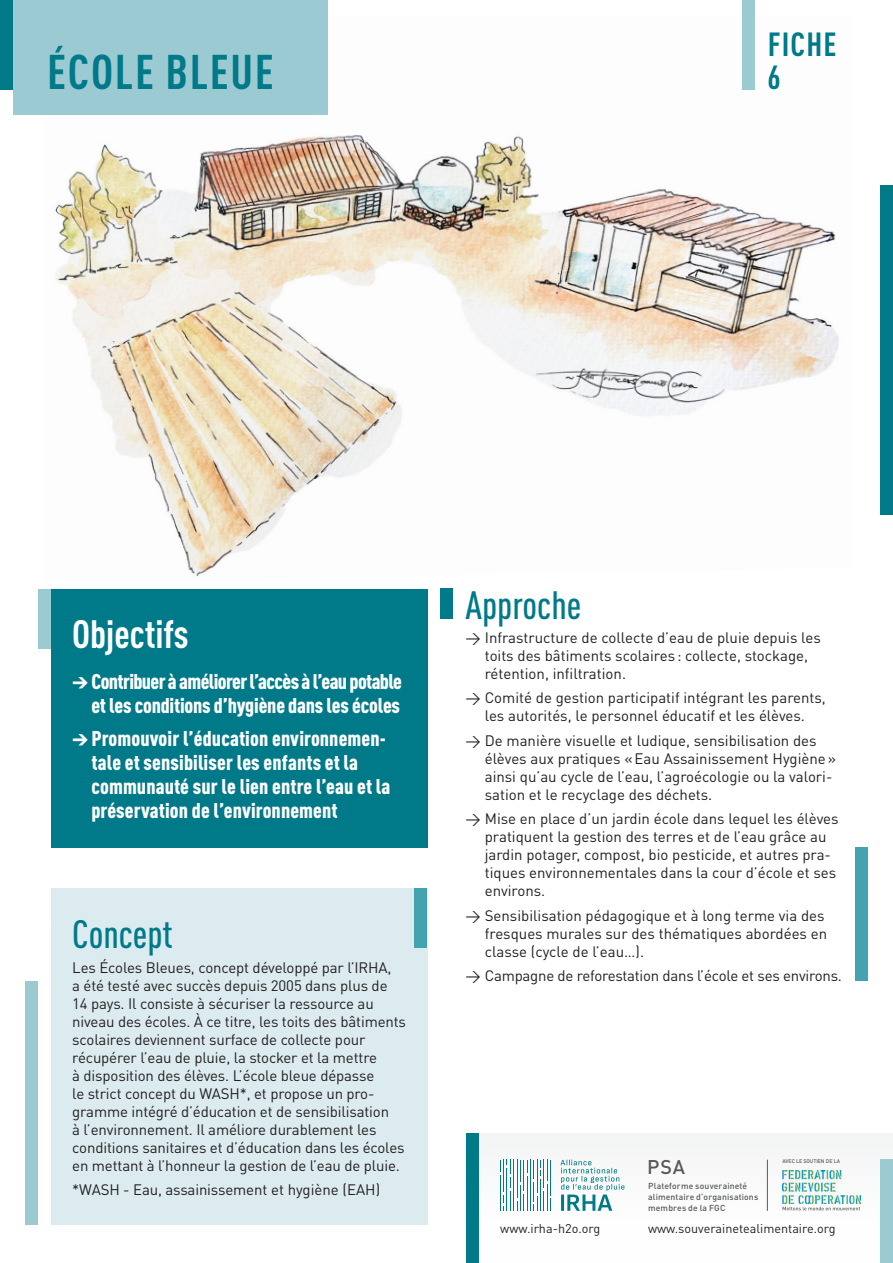
<style>
.page{position:relative;width:893px;height:1263px;background:#fff}
.page>*{position:absolute;margin:0;border:0;box-sizing:border-box;transform-origin:0 0}
.t1{font:700 condensed 48px "DINOT";letter-spacing:.035em;color:#007a88}
.t2{font:500 condensed 39px "DINOT";color:#007a88}
.t3{font:700 condensed 39px "DINOT";color:#fff}
.t4{font:700 condensed 33px/33px "DINOT";letter-spacing:.035em;color:#007a88}
.t5{font:900 condensed 21px/24px "DINOT";letter-spacing:.005em;color:#fff}
.t6{font:900 condensed 21px/24px "DINOT";letter-spacing:-.025em;color:#fff;text-align:right}
.t7{font:500 19.65px "DINOT";color:#57585a}
.t8{font:15px/18px "DINOT";letter-spacing:-.01em;color:#231f20}
.t9{font:12.6px "DINOT";color:#231f20}
.t10{font:500 8.55px/11.1px "DINOT";letter-spacing:.015em;color:#57585a}
.t11{font:500 5.25px "DINOT";letter-spacing:-.01em;color:#57585a}
</style>
<div class="page">
<img style="left:55px;top:15px;width:784px;height:562px">
<div style="left:51px;top:888px;width:376px;height:337px;background:#dbebef"></div>
<div style="left:0;top:0;width:13px;height:89px;background:#007a88"></div>
<div style="left:26px;top:981px;width:12px;height:244px;background:#9ccad2"></div>
<div style="left:51px;top:589px;width:376px;height:259px;background:#007a88"></div>
<div style="left:880px;top:185px;width:13px;height:329px;background:#007a88"></div>
<div style="left:13px;top:0;width:314px;height:115px;background:#9ccad2"></div>
<div style="left:38px;top:589px;width:13px;height:59px;background:#9ccad2"></div>
<div style="left:415px;top:888px;width:12px;height:60px;background:#43a3af"></div>
<div style="left:440px;top:589px;width:13px;height:30px;background:#007a88"></div>
<div style="left:855px;top:848px;width:12px;height:133px;background:#43a3af"></div>
<div style="left:742px;top:0;width:13px;height:89px;background:#9ccad2"></div>
<div style="left:466px;top:1133px;width:12px;height:130px;background:#007a88"></div>
<div style="left:880px;top:1159px;width:13px;height:104px;background:#9ccad2"></div>
<img style="left:782px;top:1171px;width:78px;height:32px">
<svg style="left:783px;top:1206px;width:77px;height:4px"></svg>
<hr style="left:767px;top:1160px;width:1px;height:51px;background:#57585a">
<hr style="left:513px;top:1160px;width:1px;height:51px;background:#007a88">
<svg style="left:500px;top:1160px;width:11px;height:51px"></svg>
<svg style="left:517px;top:1160px;width:34px;height:51px"></svg>
<svg style="left:560px;top:1159px;width:64px;height:52px"></svg>
<h1 class="t1" style="left:47px;top:43px;width:228px">ÉCOLE BLEUE</h1>
<h3 class="t4" style="left:767px;top:28px;width:71px">FICHE<br>6</h3>
<h2 class="t3" style="left:72px;top:611px;width:118px">Objectifs</h2>
<h3 class="t6" style="left:72px;top:669px;width:331px">→ Contribuer à améliorer l’accès à l’eau potable et les conditions d’hygiène dans les écoles</h3>
<h3 class="t5" style="left:91px;top:726px;width:301px;text-indent:-19px">→Promouvoir l’éducation environnemen&shy;tale et sensibiliser les enfants et la communauté sur le lien entre l’eau et la préservation de l’environnement</h3>
<h2 class="t2" style="left:72px;top:911px;width:102px">Concept</h2>
<p class="t8" style="left:72px;top:958px;width:335px">Les Écoles Bleues, concept développé par l’IRHA,<br>a été testé avec succès depuis 2005 dans plus de 14 pays. Il consiste à sécuriser la ressource au niveau des écoles. À ce titre, les toits des bâtiments scolaires deviennent surface de collecte pour récupérer l’eau de pluie, la stocker et la mettre<br>à disposition des élèves. L’école bleue dépasse<br>le strict concept du WASH*, et propose un pro&shy;gramme intégré d’éducation et de sensibilisation<br>à l’environnement. Il améliore durablement les conditions sanitaires et d’éducation dans les écoles en mettant à l’honneur la gestion de l’eau de pluie.</p>
<p class="t8" style="left:72px;top:1180px;width:309px">*WASH - Eau, assainissement et hygiène (EAH)</p>
<h2 class="t2" style="left:466px;top:582px;width:117px">Approche</h2>
<p class="t8" style="left:485px;top:628px;width:338px;text-indent:-19px">→ Infrastructure de collecte d’eau de pluie depuis les toits des bâtiments scolaires : collecte, stockage, rétention, infiltration.</p>
<p class="t8" style="left:466px;top:689px;width:362px;text-align:center">→ Comité de gestion participatif intégrant les parents, les autorités, le personnel éducatif et les élèves.</p>
<p class="t8" style="left:485px;top:731px;width:353px;text-indent:-19px">→ De manière visuelle et ludique, sensibilisation des élèves aux pratiques «Eau Assainissement Hygiène» ainsi qu’au cycle de l’eau, l’agroécologie ou la valori&shy;sation et le recyclage des déchets.</p>
<p class="t8" style="left:485px;top:809px;width:355px;text-indent:-19px">→ Mise en place d’un jardin école dans lequel les élèves pratiquent la gestion des terres et de l’eau grâce au jardin potager, compost, bio pesticide, et autres pra&shy;tiques environnementales dans la cour d’école et ses environs.</p>
<p class="t8" style="left:485px;top:906px;width:344px;text-indent:-19px">→ Sensibilisation pédagogique et à long terme via des fresques murales sur des thématiques abordées en classe (cycle de l’eau…).</p>
<p class="t8" style="left:466px;top:966px;width:378px">→ Campagne de reforestation dans l’école et ses environs.</p>
<h3 class="t7" style="left:647px;top:1154px;width:40px">PSA</h3>
<p class="t10" style="left:648px;top:1180px;width:112px">Plateforme souveraineté alimentaire d’organisations membres de la FGC</p>
<p class="t11" style="left:782px;top:1158px;width:59px">AVEC LE SOUTIEN DE LA</p>
<p class="t9" style="left:500px;top:1220px;width:101px">www.irha-h2o.org</p>
<p class="t9" style="left:648px;top:1220px;width:189px">www.souverainetealimentaire.org</p>
</div>
